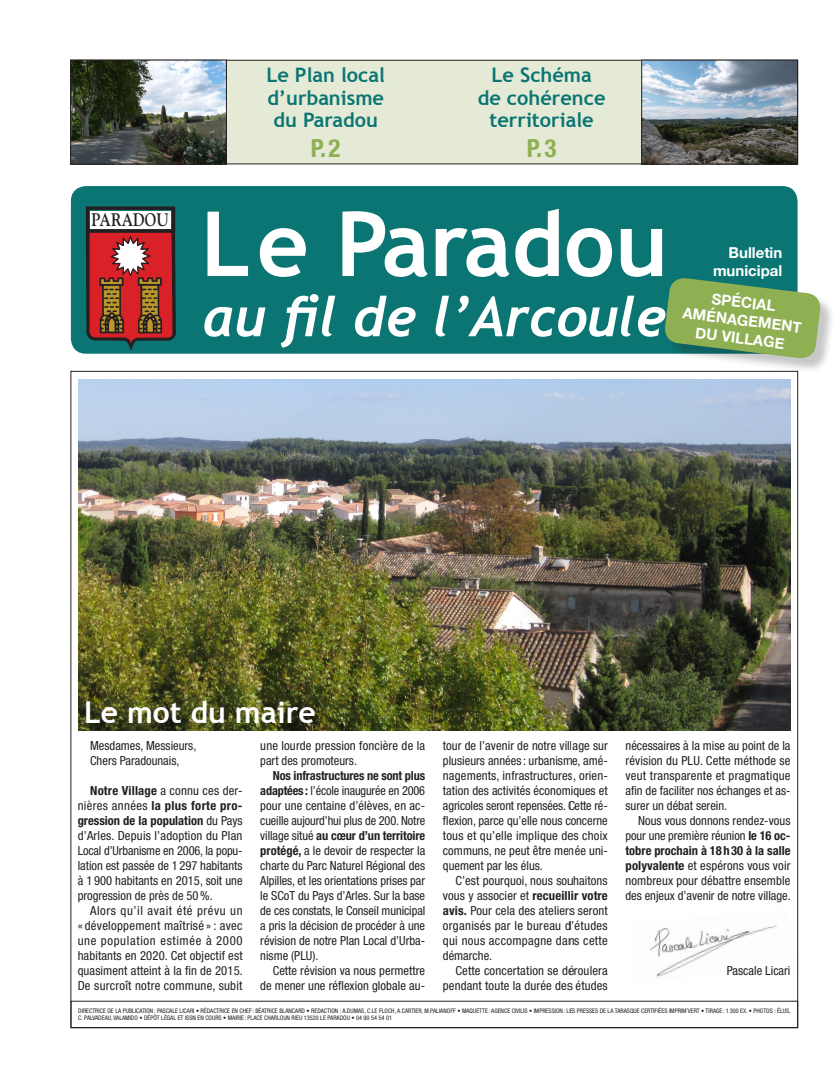
<style>
.page{position:relative;width:833px;height:1081px;background:#fff}
.page>*{position:absolute;margin:0;border:0;box-sizing:border-box;transform-origin:0 0}
.t1{font:700 90px "Trebuchet MS";color:#fff}
.t2{font:italic 700 55px "Trebuchet";color:#fff}
.art2{font:700 30px "Trebuchet MS";color:#fff}
.t3{font:700 condensed 25px "Helvetica Neue LT Std";color:#8eaf52}
.t4{font:700 20px/22.5px "Trebuchet MS";color:#0a7573}
.t5{font:700 18.12px "Goudy";color:#231f20;scale:.82 1}
.t6{font:700 15px "Helvetica Neue";color:#fff}
.t7{font:condensed 12.5px/15px "Helvetica Neue LT Std";letter-spacing:.005em;color:#231f20;text-align:justify}
.t8{font:condensed 6.25px/7.5px "Helvetica Neue LT Std";color:#231f20}
.s1{font-weight:700}
</style>
<div class="page">
<div style="left:71px;top:60px;width:726px;height:104px;background:#e4ead6"></div>
<div style="left:71px;top:60px;width:727px;height:104px;border:1px solid #231f20"></div>
<div style="left:71px;top:186px;width:726px;height:168px;background:#0a7573;border-radius:15px"></div>
<img style="left:72px;top:62px;width:153px;height:100px">
<div style="left:70px;top:60px;width:157px;height:104px;border:1px solid #231f20"></div>
<img style="left:643px;top:62px;width:152px;height:100px">
<div style="left:641px;top:60px;width:156px;height:104px;border:1px solid #231f20"></div>
<img style="left:85px;top:206px;width:91px;height:144px">
<div style="left:90px;top:211px;width:80px;height:18px;background:#fff"></div>
<div style="left:667px;top:280px;width:166px;height:94px;background:#231f20;opacity:.25"></div>
<svg style="left:663px;top:276px;width:159px;height:84px"></svg>
<div style="left:71px;top:1001px;width:727px;height:27px;border:1px solid #231f20"></div>
<img style="left:78px;top:379px;width:712px;height:351px">
<img style="left:650px;top:925px;width:127px;height:52px">
<p class="t5" style="left:92px;top:209px;width:96px">PARADOU</p>
<p class="t4" style="left:266px;top:64px;width:120px">Le Plan local d’urbanisme</p>
<p class="t4" style="left:273px;top:109px;width:106px">du Paradou</p>
<p class="t3" style="left:311px;top:133px;width:31px">P.2</p>
<p class="t4" style="left:478px;top:64px;width:129px;text-align:center">Le Schéma de cohérence</p>
<p class="t4" style="left:489px;top:109px;width:106px">territoriale</p>
<p class="t3" style="left:527px;top:133px;width:31px">P.3</p>
<p class="t1" style="left:201px;top:188px;width:468px">Le Paradou</p>
<p class="t2" style="left:202px;top:283px;width:465px">au fil de l’Arcoule</p>
<p class="t6" style="left:728px;top:241px;width:55px">Bulletin</p>
<p class="t6" style="left:713px;top:259px;width:71px">municipal</p>
<p class="t6" style="left:713px;top:286px;width:66px;rotate:7deg">SPÉCIAL</p>
<p class="t6" style="left:684px;top:301px;width:121px;rotate:7deg">AMÉNAGEMENT</p>
<p class="t6" style="left:697px;top:321px;width:91px;rotate:7deg">DU VILLAGE</p>
<p class="art2" style="left:84px;top:693px;width:233px">Le mot du maire</p>
<p class="t7" style="left:90px;top:738px;width:108px">Mesdames, Messieurs,</p>
<p class="t7" style="left:90px;top:753px;width:91px">Chers Paradounais,</p>
<p class="t7" style="left:78px;top:783px;width:166px;text-indent:12px"><span class="s1">Notre Village</span> a connu ces der&shy;nières années <span class="s1">la plus forte pro&shy;gression de la population</span> du Pays d’Arles. Depuis l’adoption du Plan Local d’Urbanisme en 2006, la popu&shy;lation est passée de 1 297 habitants à 1 900 habitants en 2015, soit une progression de près de 50%.</p>
<p class="t7" style="left:78px;top:903px;width:167px;text-indent:12px">Alors qu’il avait été prévu un « développement maîtrisé »: avec une population estimée à 2000 habitants en 2020. Cet objectif est quasiment atteint à la fin de 2015.<br>De surcroît notre commune, subit</p>
<p class="t7" style="left:260px;top:738px;width:166px">une lourde pression foncière de la part des promoteurs.</p>
<p class="t7" style="left:260px;top:768px;width:166px;text-indent:12px"><span class="s1">Nos infrastructures ne sont plus adaptées:</span> l’école inaugurée en 2006 pour une centaine d’élèves, en ac&shy;cueille aujourd’hui plus de 200. Notre village situé <span class="s1">au cœur d’un territoire protégé,</span> a le devoir de respecter la charte du Parc Naturel Régional des Alpilles, et les orientations prises par le SCoT du Pays d’Arles. Sur la base de ces constats, le Conseil municipal a pris la décision de procéder à une révision de notre Plan Local d’Urba&shy;nisme (PLU).</p>
<p class="t7" style="left:260px;top:963px;width:166px;text-align:right">Cette révision va nous permettre de mener une réflexion globale au-</p>
<p class="t7" style="left:443px;top:738px;width:166px">tour de l’avenir de notre village sur plusieurs années : urbanisme, amé&shy;nagements, infrastructures, orien&shy;tation des activités économiques et agricoles seront repensées. Cette ré&shy;flexion, parce qu’elle nous concerne tous et qu’elle implique des choix communs, ne peut être menée uni&shy;quement par les élus.</p>
<p class="t7" style="left:443px;top:873px;width:166px;text-indent:12px">C’est pourquoi, nous souhaitons vous y associer et <span class="s1">recueillir votre avis.</span> Pour cela des ateliers seront organisés par le bureau d’études qui nous accompagne dans cette démarche.</p>
<p class="t7" style="left:443px;top:963px;width:166px;text-align:right">Cette concertation se déroulera pendant toute la durée des études</p>
<p class="t7" style="left:625px;top:738px;width:166px">nécessaires à la mise au point de la révision du PLU. Cette méthode se veut transparente et pragmatique afin de faciliter nos échanges et as&shy;surer un débat serein.</p>
<p class="t7" style="left:625px;top:813px;width:167px;text-indent:12px">Nous vous donnons rendez-vous pour une première réunion <span class="s1">le 16 oc&shy;tobre prochain à 18h 30 à la salle polyvalente</span> et espérons vous voir nombreux pour débattre ensemble des enjeux d’avenir de notre village.</p>
<p class="t7" style="left:727px;top:963px;width:65px">Pascale Licari</p>
<p class="t8" style="left:78px;top:1007px;width:714px">DIRECTRICE DE LA PUBLICATION: PASCALE LICARI • RÉDACTRICE EN CHEF : BÉATRICE BLANCARD • REDACTION : A.DUMAS, C.LE FLOCH, A.CARTIER, M.PALIANOFF • MAQUETTE : AGENCE CIVILIS • IMPRESSION: LES PRESSES DE LA TARASQUE CERTIFIÉES IMPRIM´VERT • TIRAGE : 1 300 EX. • PHOTOS : ÉLUS,<br>C. PALVADEAU, VALAMIDO • DÉPÔT LÉGAL ET ISSN EN COURS • MAIRIE : PLACE CHARLOUN RIEU 13520 LE PARADOU • 04 90 54 54 01</p>
</div>
